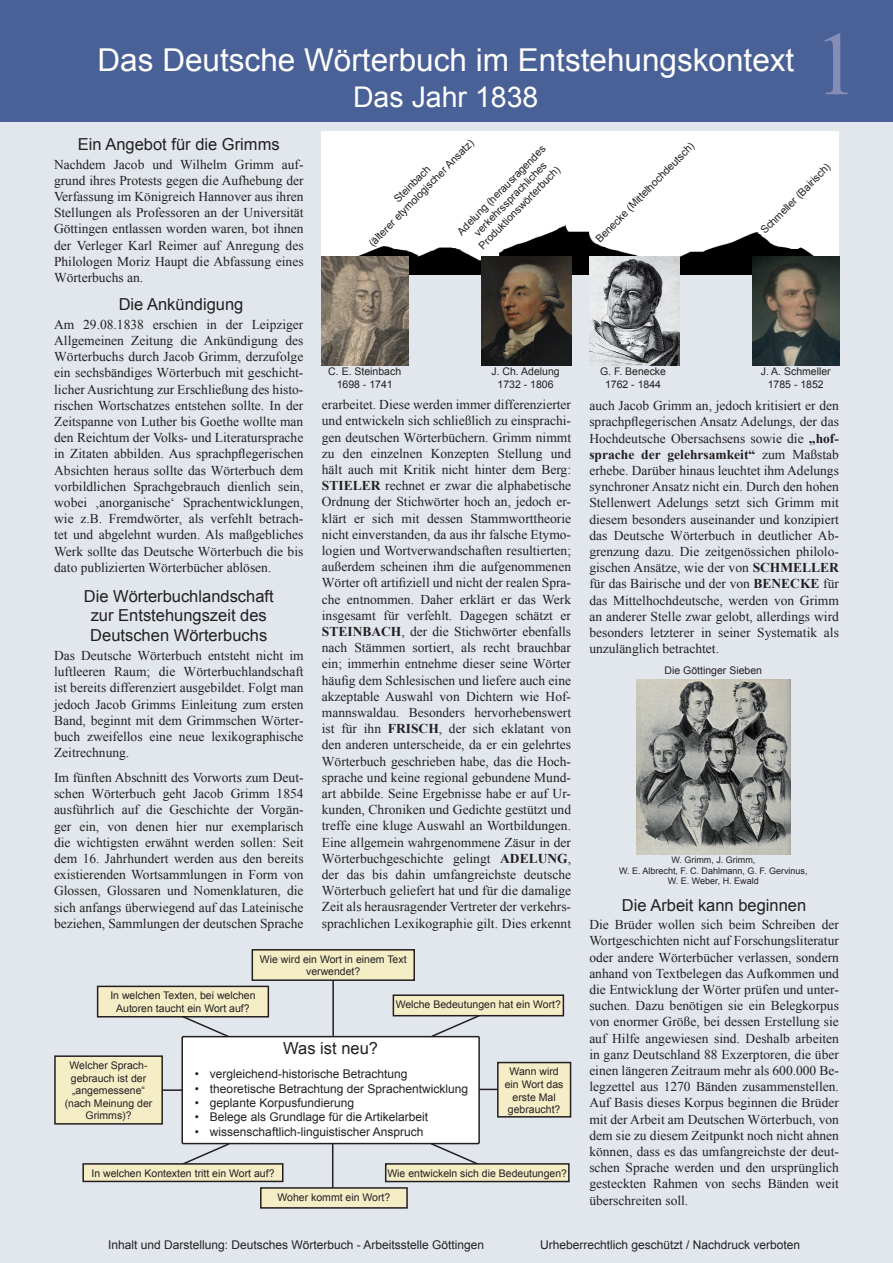
<style>
.page{position:relative;width:893px;height:1263px;background:#fff}
.page>*{position:absolute;margin:0;border:0;box-sizing:border-box;transform-origin:0 0}
.t1{font:90px "Times New Roman";color:#858cb5}
.t2{font:31.5px "Arial";color:#fff}
.t3{font:28.5px "Arial";color:#fff}
.t4{font:16.5px/19.8px "Arial";color:#231f20;text-align:center}
.t5{font:13.5px/16.2px "Times New Roman";color:#231f20;text-align:justify}
.t6{font:12px "Arial";color:#231f20}
.t7{font:10.5px/12.6px "Arial";color:#231f20;text-align:center}
.t8{font:9px/10.8px "Arial";color:#231f20;text-align:center}
.s1{font-weight:700}
</style>
<div class="page">
<div style="left:0;top:122px;width:893px;height:1141px;background:#e2e7ed"></div>
<img style="left:322px;top:132px;width:517px;height:143px">
<svg style="left:449px;top:137px;width:121px;height:122px"></svg>
<div style="left:0;top:0;width:893px;height:122px;background:#4a6197"></div>
<img style="left:589px;top:257px;width:90px;height:108px">
<img style="left:753px;top:257px;width:86px;height:108px">
<img style="left:322px;top:257px;width:86px;height:108px">
<img style="left:482px;top:257px;width:89px;height:108px">
<hr style="left:332px;top:1143px;width:1px;height:47px;background:#231f20">
<hr style="left:332px;top:980px;width:2px;height:56px;background:#231f20">
<div style="left:252px;top:950px;width:162px;height:30px;background:#f4edc6"></div>
<div style="left:252px;top:949px;width:163px;height:32px;border:2px solid #231f20"></div>
<div style="left:55px;top:1056px;width:107px;height:68px;background:#f4edc6"></div>
<div style="left:54px;top:1055px;width:109px;height:69px;border:2px solid #231f20"></div>
<div style="left:498px;top:1062px;width:73px;height:55px;background:#f4edc6"></div>
<div style="left:497px;top:1062px;width:74px;height:55px;border:2px solid #231f20"></div>
<hr style="left:163px;top:1089px;width:27px;height:2px;background:#231f20">
<svg style="left:180px;top:1014px;width:318px;height:152px"></svg>
<div style="left:98px;top:986px;width:170px;height:31px;background:#f4edc6"></div>
<div style="left:97px;top:986px;width:172px;height:31px;border:2px solid #231f20"></div>
<div style="left:393px;top:995px;width:170px;height:21px;background:#f4edc6"></div>
<div style="left:393px;top:994px;width:171px;height:22px;border:2px solid #231f20"></div>
<div style="left:386px;top:1164px;width:183px;height:17px;background:#f4edc6"></div>
<div style="left:385px;top:1163px;width:185px;height:19px;border:2px solid #231f20"></div>
<div style="left:83px;top:1164px;width:200px;height:17px;background:#f4edc6"></div>
<div style="left:82px;top:1163px;width:201px;height:19px;border:2px solid #231f20"></div>
<div style="left:261px;top:1188px;width:146px;height:20px;background:#f4edc6"></div>
<div style="left:260px;top:1187px;width:148px;height:21px;border:2px solid #231f20"></div>
<img style="left:636px;top:679px;width:154px;height:175px">
<p class="t2" style="left:98px;top:39px;width:698px">Das Deutsche Wörterbuch im Entstehungskontext</p>
<p class="t3" style="left:353px;top:78px;width:187px">Das Jahr 1838</p>
<p class="t1" style="left:814px;top:4px;width:46px">1</p>
<p class="t4" style="left:78px;top:134px;width:203px">Ein Angebot für die Grimms</p>
<p class="t5" style="left:54px;top:156px;width:251px">Nachdem Jacob und Wilhelm Grimm auf&shy;grund ihres Protests gegen die Aufhebung der Verfassung im Königreich Hannover aus ihren Stellungen als Professoren an der Universität Göttingen entlassen worden waren, bot ihnen der Verleger Karl Reimer auf Anregung des Philologen Moriz Haupt die Abfassung eines Wörterbuchs an.</p>
<p class="t4" style="left:119px;top:294px;width:126px">Die Ankündigung</p>
<p class="t5" style="left:54px;top:316px;width:251px">Am 29.08.1838 erschien in der Leipziger Allgemeinen Zeitung die Ankündigung des Wörterbuchs durch Jacob Grimm, derzufolge ein sechsbändiges Wörterbuch mit geschicht&shy;licher Ausrichtung zur Erschließung des histo&shy;rischen Wortschatzes entstehen sollte. In der Zeitspanne von Luther bis Goethe wollte man den Reichtum der Volks- und Literatursprache in Zitaten abbilden. Aus sprachpflegerischen Absichten heraus sollte das Wörterbuch dem vorbildlichen Sprachgebrauch dienlich sein, wobei ‚anorganische‘ Sprachentwicklungen, wie z.B. Fremdwörter, als verfehlt betrach&shy;tet und abgelehnt wurden. Als maßgebliches Werk sollte das Deutsche Wörterbuch die bis dato publizierten Wörterbücher ablösen.</p>
<p class="t7" style="left:357px;top:232px;width:146px;rotate:-46deg">Steinbach<br>(älterer etymologischer Ansatz)</p>
<p class="t7" style="left:593px;top:237px;width:137px;rotate:-46deg">Benecke (Mittelhochdeutsch)</p>
<p class="t7" style="left:455px;top:229px;width:122px;rotate:-46deg">Adelung (herausragendes verkehrssprachliches<br>Produktionswörterbuch)</p>
<p class="t7" style="left:758px;top:228px;width:95px;rotate:-46deg">Schmeller (Bairisch)</p>
<p class="t7" style="left:328px;top:365px;width:74px">C. E. Steinbach<br>1698 - 1741</p>
<p class="t7" style="left:491px;top:365px;width:70px">J. Ch. Adelung<br>1732 - 1806</p>
<p class="t7" style="left:600px;top:365px;width:67px">G. F. Benecke<br>1762 - 1844</p>
<p class="t7" style="left:761px;top:365px;width:72px">J. A. Schmeller<br>1785 - 1852</p>
<p class="t5" style="left:322px;top:396px;width:251px">erarbeitet. Diese werden immer differenzierter und entwickeln sich schließlich zu einsprachi&shy;gen deutschen Wörterbüchern. Grimm nimmt zu den einzelnen Konzepten Stellung und hält auch mit Kritik nicht hinter dem Berg:<br><span class="s1">STIELER</span> rechnet er zwar die alphabetische Ordnung der Stichwörter hoch an, jedoch er&shy;klärt er sich mit dessen Stammworttheorie nicht einverstanden, da aus ihr falsche Etymo&shy;logien und Wortverwandschaften resultierten; außerdem scheinen ihm die aufgenommenen Wörter oft artifiziell und nicht der realen Spra&shy;che entnommen. Daher erklärt er das Werk insgesamt für verfehlt. Dagegen schätzt er <span class="s1">STEINBACH</span>, der die Stichwörter ebenfalls nach Stämmen sortiert, als recht brauchbar ein; immerhin entnehme dieser seine Wörter häufig dem Schlesischen und liefere auch eine akzeptable Auswahl von Dichtern wie Hof&shy;mannswaldau. Besonders hervorhebenswert ist für ihn <span class="s1">FRISCH</span>, der sich eklatant von den anderen unterscheide, da er ein gelehrtes Wörterbuch geschrieben habe, das die Hoch&shy;sprache und keine regional gebundene Mund&shy;art abbilde. Seine Ergebnisse habe er auf Ur&shy;kunden, Chroniken und Gedichte gestützt und treffe eine kluge Auswahl an Wortbildungen.<br>Eine allgemein wahrgenommene Zäsur in der Wörterbuchgeschichte gelingt <span class="s1">ADELUNG</span>, der das bis dahin umfangreichste deutsche Wörterbuch geliefert hat und für die damalige Zeit als herausragender Vertreter der verkehrs&shy;sprachlichen Lexikographie gilt. Dies erkennt</p>
<p class="t5" style="left:589px;top:397px;width:251px">auch Jacob Grimm an, jedoch kritisiert er den sprachpflegerischen Ansatz Adelungs, der das Hochdeutsche Obersachsens sowie die <span class="s1">„hof&shy;sprache der gelehrsamkeit“</span> zum Maßstab erhebe. Darüber hinaus leuchtet ihm Adelungs synchroner Ansatz nicht ein. Durch den hohen Stellenwert Adelungs setzt sich Grimm mit diesem besonders auseinander und konzipiert das Deutsche Wörterbuch in deutlicher Ab&shy;grenzung dazu. Die zeitgenössichen philolo&shy;gischen Ansätze, wie der von <span class="s1">SCHMELLER </span>für das Bairische und der von <span class="s1">BENECKE</span> für das Mittelhochdeutsche, werden von Grimm an anderer Stelle zwar gelobt, allerdings wird besonders letzterer in seiner Systematik als unzulänglich betrachtet.</p>
<p class="t4" style="left:84px;top:586px;width:191px">Die Wörterbuchlandschaft zur Entstehungszeit des<br>Deutschen Wörterbuchs</p>
<p class="t5" style="left:54px;top:647px;width:251px">Das Deutsche Wörterbuch entsteht nicht im luftleeren Raum; die Wörterbuchlandschaft ist bereits differenziert ausgebildet. Folgt man jedoch Jacob Grimms Einleitung zum ersten Band, beginnt mit dem Grimmschen Wörter&shy;buch zweifellos eine neue lexikographische Zeitrechnung.</p>
<p class="t5" style="left:54px;top:769px;width:251px">Im fünften Abschnitt des Vorworts zum Deut&shy;schen Wörterbuch geht Jacob Grimm 1854 ausführlich auf die Geschichte der Vorgän&shy;ger ein, von denen hier nur exemplarisch die wichtigsten erwähnt werden sollen: Seit dem 16. Jahrhundert werden aus den bereits existierenden Wortsammlungen in Form von Glossen, Glossaren und Nomenklaturen, die sich anfangs überwiegend auf das Lateinische beziehen, Sammlungen der deutschen Sprache</p>
<p class="t7" style="left:665px;top:664px;width:99px">Die Göttinger Sieben</p>
<p class="t8" style="left:619px;top:854px;width:190px">W. Grimm, J. Grimm,<br>W. E. Albrecht, F. C. Dahlmann, G. F. Gervinus,<br>W. E. Weber, H. Ewald</p>
<p class="t4" style="left:622px;top:895px;width:186px">Die Arbeit kann beginnen</p>
<p class="t5" style="left:589px;top:916px;width:251px">Die Brüder wollen sich beim Schreiben der Wortgeschichten nicht auf Forschungsliteratur oder andere Wörterbücher verlassen, sondern anhand von Textbelegen das Aufkommen und die Entwicklung der Wörter prüfen und unter&shy;suchen. Dazu benötigen sie ein Belegkorpus von enormer Größe, bei dessen Erstellung sie auf Hilfe angewiesen sind. Deshalb arbeiten in ganz Deutschland 88 Exzerptoren, die über einen längeren Zeitraum mehr als 600.000 Be&shy;legzettel aus 1270 Bänden zusammenstellen.<br>Auf Basis dieses Korpus beginnen die Brüder mit der Arbeit am Deutschen Wörterbuch, von dem sie zu diesem Zeitpunkt noch nicht ahnen können, dass es das umfangreichste der deut&shy;schen Sprache werden und den ursprünglich gesteckten Rahmen von sechs Bänden weit überschreiten soll.</p>
<p class="t7" style="left:260px;top:953px;width:148px">Wie wird ein Wort in einem Text verwendet?</p>
<p class="t7" style="left:110px;top:989px;width:147px">In welchen Texten, bei welchen<br>Autoren taucht ein Wort auf?</p>
<p class="t7" style="left:396px;top:998px;width:167px">Welche Bedeutungen hat ein Wort?</p>
<p class="t4" style="left:283px;top:1038px;width:96px">Was ist neu?</p>
<p class="t6" style="left:195px;top:1066px;width:214px">• vergleichend-historische Betrachtung</p>
<p class="t6" style="left:195px;top:1080px;width:275px">• theoretische Betrachtung der Sprachentwicklung</p>
<p class="t6" style="left:195px;top:1095px;width:161px">• geplante Korpusfundierung</p>
<p class="t6" style="left:195px;top:1109px;width:235px">• Belege als Grundlage für die Artikelarbeit</p>
<p class="t6" style="left:195px;top:1124px;width:230px">• wissenschaftlich-linguistischer Anspruch</p>
<p class="t7" style="left:65px;top:1059px;width:89px">Welcher Sprach&shy;gebrauch ist der „angemessene“ (nach Meinung der<br>Grimms)?</p>
<p class="t7" style="left:505px;top:1065px;width:60px">Wann wird ein Wort das erste Mal gebraucht?</p>
<p class="t7" style="left:91px;top:1167px;width:185px">In welchen Kontexten tritt ein Wort auf?</p>
<p class="t7" style="left:387px;top:1167px;width:181px">Wie entwickeln sich die Bedeutungen?</p>
<p class="t7" style="left:277px;top:1191px;width:114px">Woher kommt ein Wort?</p>
<p class="t6" style="left:108px;top:1237px;width:378px">Inhalt und Darstellung: Deutsches Wörterbuch - Arbeitsstelle Göttingen</p>
<p class="t6" style="left:540px;top:1237px;width:262px">Urheberrechtlich geschützt / Nachdruck verboten</p>
</div>
